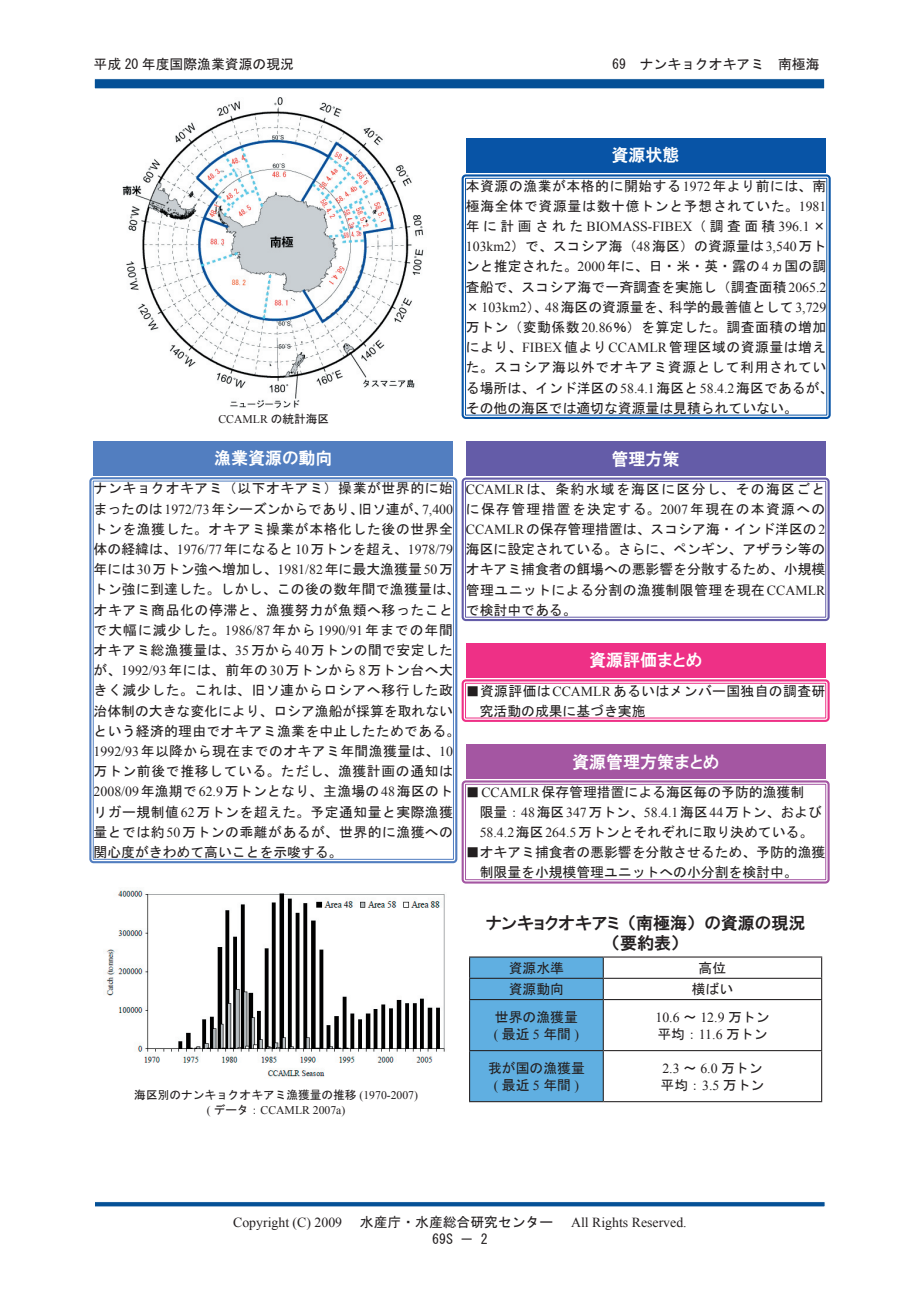
<style>
.page{position:relative;width:919px;height:1289px;background:#fff}
.page>*{position:absolute;margin:0;border:0;box-sizing:border-box;transform-origin:0 0}
.t1{font:16.95px "HGP Gothic E";color:#fff}
.t2{font:16.95px/20.2px "HGP Gothic E";color:#231f20;text-align:center}
.t3{font:13.8px/20.2px "MS Gothic";letter-spacing:.02em;color:#231f20}
.t4{font:13.8px/17px "MS Gothic";color:#231f20}
.t5{font:13.8px "Times New Roman";color:#231f20}
.t6{font:13.8px/20.2px "MS Gothic";letter-spacing:.05em;color:#231f20}
.t7{font:13.8px "MS Gothic";color:#231f20}
.t8{font:11.7px "MS Gothic";color:#231f20}
.t9{font:11.7px "Times New Roman";color:#231f20}
.s1{font-family:"MS Gothic"}
.s2{font-family:"Times New Roman"}
.s3{font-family:"Koz Min Std"}
</style>
<div class="page">
<svg style="left:95px;top:1202px;width:730px;height:5px"></svg>
<svg style="left:94px;top:78px;width:731px;height:11px"></svg>
<div style="left:94px;top:441px;width:359px;height:34px;background:#527ec0"></div>
<svg style="left:89px;top:477px;width:369px;height:385px"></svg>
<svg style="left:92px;top:480px;width:362px;height:379px"></svg>
<svg style="left:461px;top:174px;width:370px;height:244px"></svg>
<svg style="left:465px;top:178px;width:362px;height:237px"></svg>
<div style="left:466px;top:138px;width:359px;height:34px;background:#0854a6"></div>
<div style="left:466px;top:744px;width:359px;height:34px;background:#a456a2"></div>
<svg style="left:461px;top:780px;width:369px;height:102px"></svg>
<div style="left:466px;top:643px;width:359px;height:34px;background:#ee3086"></div>
<svg style="left:461px;top:679px;width:369px;height:41px"></svg>
<div style="left:466px;top:441px;width:359px;height:34px;background:#645ca8"></div>
<svg style="left:461px;top:477px;width:369px;height:143px"></svg>
<svg style="left:465px;top:480px;width:361px;height:137px"></svg>
<hr style="left:469px;top:956px;width:134px;height:1px;background:#231f20">
<hr style="left:603px;top:956px;width:219px;height:1px;background:#231f20">
<svg style="left:469px;top:957px;width:353px;height:144px"></svg>
<hr style="left:469px;top:999px;width:134px;height:1px;background:#231f20">
<hr style="left:469px;top:1000px;width:1px;height:50px;background:#231f20">
<hr style="left:603px;top:999px;width:219px;height:1px;background:#231f20">
<hr style="left:602px;top:1000px;width:1px;height:50px;background:#231f20">
<hr style="left:821px;top:1000px;width:1px;height:50px;background:#231f20">
<hr style="left:469px;top:1050px;width:134px;height:1px;background:#231f20">
<hr style="left:469px;top:1051px;width:1px;height:50px;background:#231f20">
<hr style="left:603px;top:1050px;width:219px;height:1px;background:#231f20">
<hr style="left:602px;top:1051px;width:1px;height:50px;background:#231f20">
<hr style="left:821px;top:1051px;width:1px;height:50px;background:#231f20">
<hr style="left:469px;top:1101px;width:134px;height:1px;background:#231f20">
<hr style="left:603px;top:1101px;width:219px;height:1px;background:#231f20">
<img style="left:122px;top:98px;width:302px;height:310px">
<img style="left:106px;top:890px;width:339px;height:187px">
<p class="t7" style="left:612px;top:57px;width:209px">69　ナンキョクオキアミ　南極海</p>
<p class="t9" style="left:218px;top:411px;width:112px">CCAMLR <span class="s1">の統計海区</span></p>
<p class="t1" style="left:611px;top:147px;width:70px">資源状態</p>
<p class="t6" style="left:466px;top:175px;width:362px">本資源の漁業が本格的に開始する<span class="s2">1972</span>年より前には、南極海全体で資源量は数十億トンと予想されていた。<span class="s2">1981</span></p>
<p class="t5" style="left:466px;top:217px;width:362px"><span class="s1">年に計画された</span> BIOMASS-FIBEX<span class="s1">（調査面積</span> 396.1 <span class="s1">×</span></p>
<p class="t3" style="left:466px;top:236px;width:369px"><span class="s2">103km2</span>）で、スコシア海（<span class="s2">48</span>海区）の資源量は<span class="s2">3,540</span>万トンと推定された。<span class="s2">2000</span>年に、日・米・英・露の<span class="s2">4</span>ヵ国の調査船で、スコシア海で一斉調査を実施し（調査面積<span class="s2">2065.2 </span>×<span class="s2">103km2</span>）、<span class="s2">48</span>海区の資源量を、科学的最善値として<span class="s2">3,729</span>万トン（変動係数<span class="s2">20.86</span>％）を算定した。調査面積の増加により、<span class="s2">FIBEX</span>値より<span class="s2">CCAMLR</span>管理区域の資源量は増えた。スコシア海以外でオキアミ資源として利用されている場所は、インド洋区の<span class="s2">58.4.1</span>海区と<span class="s2">58.4.2</span>海区であるが、その他の海区では適切な資源量は見積られていない。</p>
<p class="t1" style="left:214px;top:450px;width:120px">漁業資源の動向</p>
<p class="t3" style="left:94px;top:478px;width:733px">ナンキョクオキアミ（以下オキアミ）操業が世界的に始<br>まったのは<span class="s2">1972/73</span>年シーズンからであり、旧ソ連が、<span class="s2">7,400<br></span>トンを漁獲した。オキアミ操業が本格化した後の世界全<br>体の経緯は、<span class="s2">1976/77</span>年になると<span class="s2">10</span>万トンを超え、<span class="s2">1978/79<br></span>年には<span class="s2">30</span>万トン強へ増加し、<span class="s2">1981/82</span>年に最大漁獲量<span class="s2">50</span>万<br>トン強に到達した。しかし、この後の数年間で漁獲量は、管理ユニットによる分割の漁獲制限管理を現在<span class="s2">CCAMLR</span>オキアミ商品化の停滞と、漁獲努力が魚類へ移ったこと<br>で大幅に減少した。<span class="s2">1986/87</span>年から<span class="s2">1990/91</span>年までの年間<br>オキアミ総漁獲量は、<span class="s2">35</span>万から<span class="s2">40</span>万トンの間で安定した<br>が、<span class="s2">1992/93</span>年には、前年の<span class="s2">30</span>万トンから<span class="s2">8</span>万トン台へ大<br>きく減少した。これは、旧ソ連からロシアへ移行した政<br>治体制の大きな変化により、ロシア漁船が採算を取れない<br>という経済的理由でオキアミ漁業を中止したためである。<br><span class="s2">1992/93</span>年以降から現在までのオキアミ年間漁獲量は、<span class="s2">10<br></span>万トン前後で推移している。ただし、漁獲計画の通知は<br><span class="s2">2008/09</span>年漁期で<span class="s2">62.9</span>万トンとなり、主漁場の<span class="s2">48</span>海区のト<br>リガー規制値<span class="s2">62</span>万トンを超えた。予定通知量と実際漁獲<br>量とでは約<span class="s2">50</span>万トンの乖離があるが、世界的に漁獲への<br>関心度がきわめて高いことを示唆する。</p>
<p class="t1" style="left:611px;top:450px;width:70px">管理方策</p>
<p class="t3" style="left:466px;top:478px;width:361px;text-align:justify"><span class="s2">CCAMLR</span>は、条約水域を海区に区分し、その海区ごとに保存管理措置を決定する。<span class="s2">2007</span>年現在の本資源への<span class="s2">CCAMLR</span>の保存管理措置は、スコシア海・インド洋区の<span class="s2">2</span>海区に設定されている。さらに、ペンギン、アザラシ等のオキアミ捕食者の餌場への悪影響を分散するため、小規模</p>
<p class="t4" style="left:466px;top:601px;width:112px">で検討中である。</p>
<p class="t1" style="left:589px;top:651px;width:115px">資源評価まとめ</p>
<p class="t3" style="left:466px;top:680px;width:361px">■資源評価は<span class="s2">CCAMLR</span>あるいはメンバー国独自の調査研　究活動の成果に基づき実施</p>
<p class="t1" style="left:572px;top:753px;width:149px">資源管理方策まとめ</p>
<p class="t4" style="left:466px;top:783px;width:340px">■<span class="s2">CCAMLR</span>保存管理措置による海区毎の予防的漁獲制</p>
<p class="t4" style="left:466px;top:803px;width:357px">　限量：<span class="s2">48</span>海区<span class="s2">347</span>万トン、<span class="s2">58.4.1</span>海区<span class="s2">44</span>万トン、および</p>
<p class="t4" style="left:479px;top:823px;width:335px"><span class="s2">58.4.2</span>海区<span class="s2">264.5</span>万トンとそれぞれに取り決めている。</p>
<p class="t4" style="left:466px;top:842px;width:361px;line-height:20.2px">■オキアミ捕食者の悪影響を分散させるため、予防的漁獲　制限量を小規模管理ユニットへの小分割を検討中。</p>
<p class="t8" style="left:134px;top:1089px;width:285px">海区別のナンキョクオキアミ漁獲量の推移 <span class="s2">(1970-2007)</span></p>
<p class="t9" style="left:207px;top:1102px;width:140px">( <span class="s1">データ：</span>CCAMLR 2007a)</p>
<p class="t2" style="left:485px;top:913px;width:321px">ナンキョクオキアミ（南極海）の資源の現況（要約表）</p>
<p class="t3" style="left:508px;top:957px;width:57px">資源水準</p>
<p class="t3" style="left:698px;top:957px;width:29px">高位</p>
<p class="t3" style="left:508px;top:978px;width:57px">資源動向</p>
<p class="t3" style="left:691px;top:978px;width:43px">横ばい</p>
<p class="t4" style="left:494px;top:1008px;width:87px">世界の漁獲量<span class="s2">(</span>最近<span class="s2">5</span>年間<span class="s2">)</span></p>
<p class="t5" style="left:655px;top:1007px;width:116px">10.6 <span class="s1">～</span> 12.9 <span class="s1">万トン</span></p>
<p class="t3" style="left:657px;top:1023px;width:112px">平均：<span class="s2">11.6</span> 万トン</p>
<p class="t4" style="left:488px;top:1059px;width:98px;text-align:center">我が国の漁獲量<span class="s2">(</span>最近<span class="s2">5</span>年間<span class="s2">)</span></p>
<p class="t5" style="left:662px;top:1058px;width:102px">2.3 <span class="s1">～</span> 6.0 <span class="s1">万トン</span></p>
<p class="t3" style="left:660px;top:1074px;width:105px">平均：<span class="s2">3.5</span> 万トン</p>
<p class="t5" style="left:233px;top:1212px;width:455px">Copyright (C) 2009 <span class="s3">　</span><span class="s1">水産庁・水産総合研究センター</span> <span class="s3">　</span>All Rights Reserved.</p>
<p class="t7" style="left:432px;top:1232px;width:57px">69S － 2</p>
</div>
